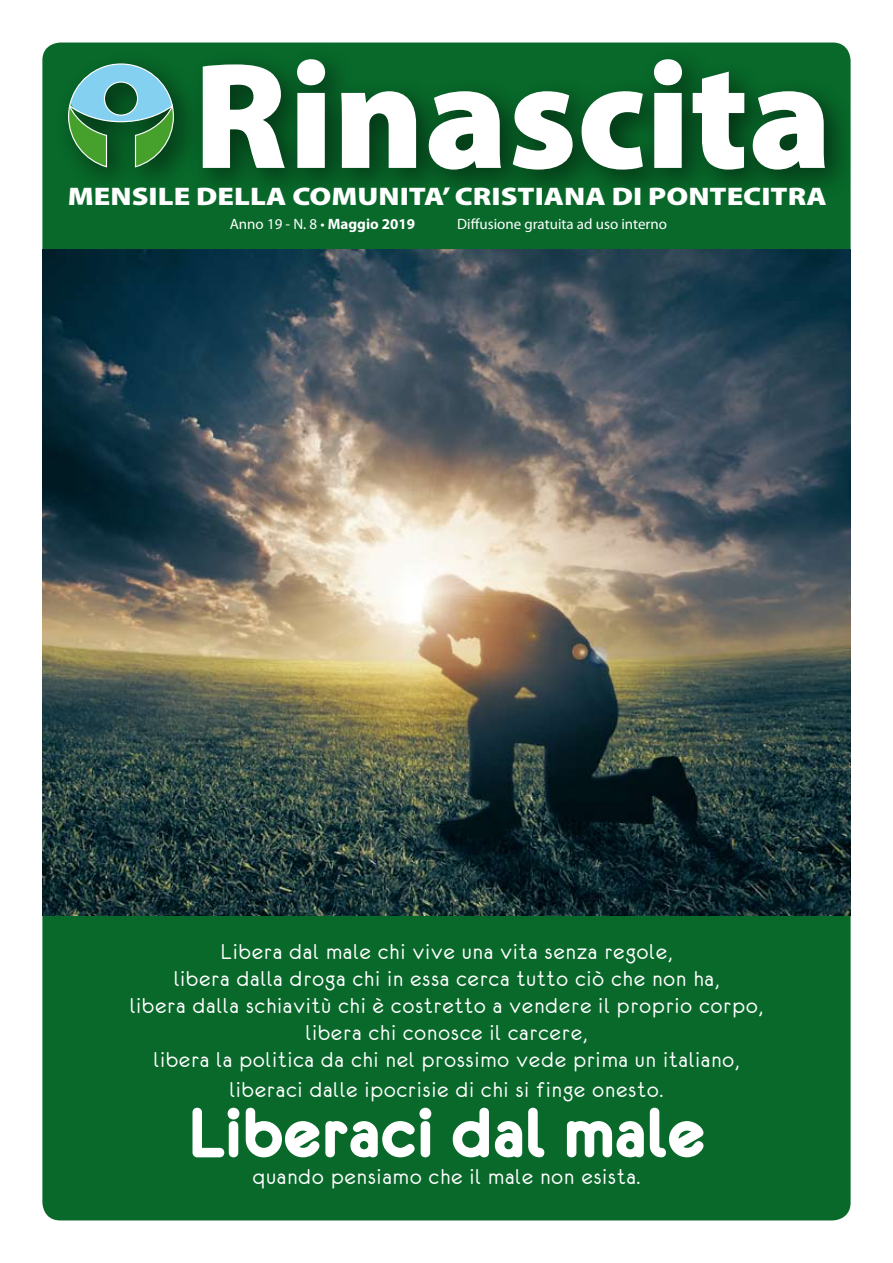
<style>
.page{position:relative;width:893px;height:1263px;background:#fff}
.page>*{position:absolute;margin:0;border:0;box-sizing:border-box;transform-origin:0 0}
.t1{font:76.5px "Eurofurencebold";color:#fff}
.t2{font:900 25.5px "Myriad Pro";color:#fff;scale:1.18 1}
.t3{font:24px/27px "Eurofurenceregular";letter-spacing:.05em;color:#fff;text-align:center}
.t4{font:15px "Myriad Pro";color:#fff}
.s1{font-weight:700}
</style>
<div class="page">
<div style="left:42px;top:43px;width:809px;height:1177px;background:#08692a;border-radius:18px"></div>
<img style="left:42px;top:250px;width:809px;height:666px">
<div style="left:52px;top:47px;width:152px;height:149px;background:#000;opacity:.5"></div>
<svg style="left:67px;top:63px;width:108px;height:105px"></svg>
<div style="left:187px;top:43px;width:669px;height:157px;background:#000;opacity:.5"></div>
<svg style="left:203px;top:59px;width:622px;height:111px"></svg>
<p class="t2" style="left:68px;top:179px;width:645px">MENSILE DELLA COMUNITA’ CRISTIANA DI PONTECITRA</p>
<p class="t4" style="left:230px;top:215px;width:187px">Anno 19 - N. 8 • <span class="s1">Maggio 2019</span></p>
<p class="t4" style="left:457px;top:215px;width:211px">Diffusione gratuita ad uso interno</p>
<p class="t3" style="left:130px;top:938px;width:634px">Libera dal male chi vive una vita senza regole,<br>libera dalla droga chi in essa cerca tutto ciò che non ha,<br>libera dalla schiavitù chi è costretto a vendere il proprio corpo, libera chi conosce il carcere,<br>libera la politica da chi nel prossimo vede prima un italiano,</p>
<p class="t3" style="left:230px;top:1076px;width:435px">liberaci dalle ipocrisie di chi si finge onesto.</p>
<h1 class="t1" style="left:188px;top:1094px;width:518px">Liberaci dal male</h1>
<p class="t3" style="left:253px;top:1163px;width:389px">quando pensiamo che il male non esista.</p>
</div>
